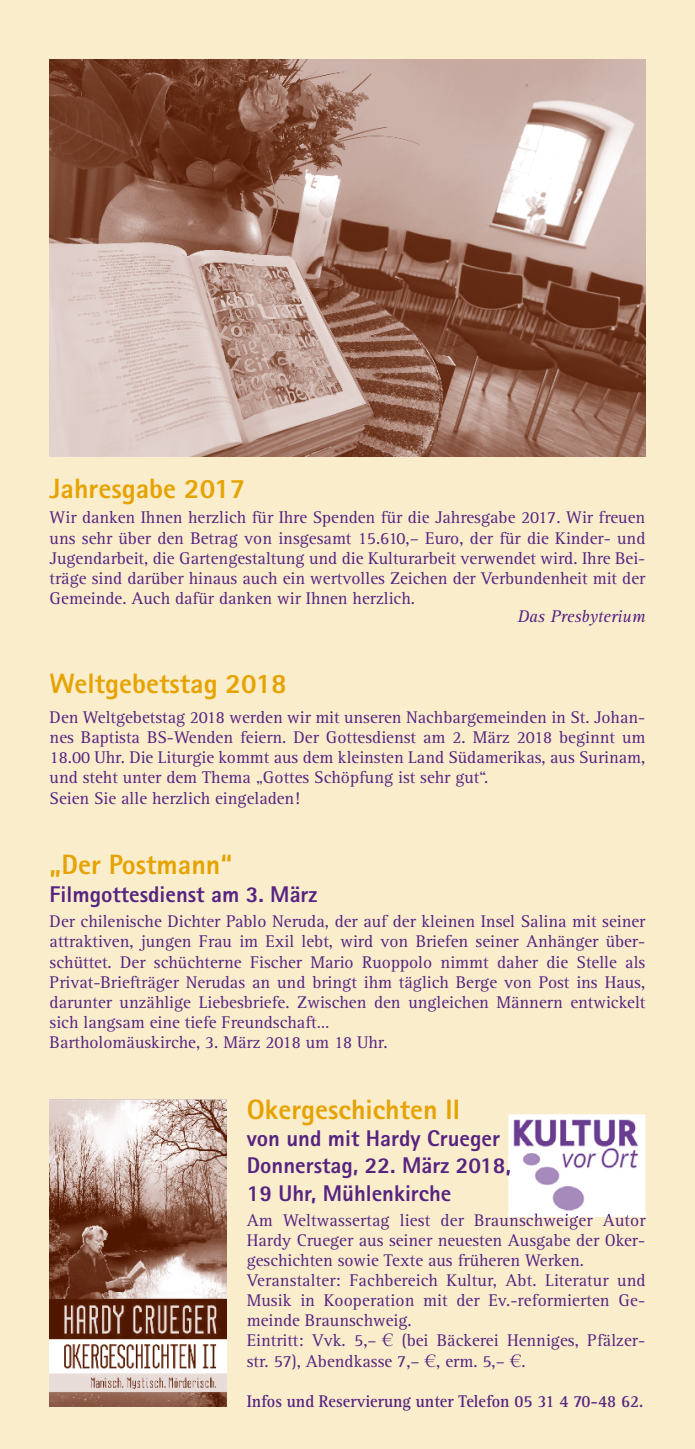
<style>
.page{position:relative;width:695px;height:1449px;background:#fff}
.page>*{position:absolute;margin:0;border:0;box-sizing:border-box;transform-origin:0 0}
.t1{font:800 28px "Rotis Sans Serif";color:#e6a300}
.t2{font:800 22.75px/27.3px "Rotis Sans Serif";color:#572381}
.t3{font:17.5px/20.1px "Rotis Serif";color:#572381}
.t4{font:700 17.5px "Rotis Serif";color:#572381;scale:.93 1}
.t5{font:italic 17.5px "Rotis Serif";color:#572381}
.s1{font-family:"Euro Signs BQ"}
</style>
<div class="page">
<div style="left:0;top:0;width:694px;height:1449px;background:#faedcc"></div>
<img style="left:508px;top:1114px;width:137px;height:99px">
<img style="left:508px;top:1157px;width:3px;height:21px">
<img style="left:508px;top:1213px;width:137px;height:3px">
<img style="left:50px;top:1099px;width:177px;height:307px">
<img style="left:50px;top:60px;width:595px;height:396px">
<h1 class="t1" style="left:50px;top:471px;width:197px">Jahresgabe 2017</h1>
<p class="t3" style="left:50px;top:508px;width:597px;text-align:justify">Wir danken Ihnen herzlich für Ihre Spenden für die Jahresgabe 2017. Wir freuen uns sehr über den Betrag von insgesamt 15.610,– Euro, der für die Kinder- und Jugendarbeit, die Gartengestaltung und die Kulturarbeit verwendet wird. Ihre Bei&shy;träge sind darüber hinaus auch ein wertvolles Zeichen der Verbundenheit mit der Gemeinde. Auch dafür danken wir Ihnen herzlich.</p>
<p class="t5" style="left:517px;top:607px;width:129px">Das Presbyterium</p>
<h1 class="t1" style="left:50px;top:666px;width:239px">Weltgebetstag 2018</h1>
<p class="t3" style="left:50px;top:708px;width:597px">Den Weltgebetstag 2018 werden wir mit unseren Nachbargemeinden in St. Johan&shy;nes Baptista BS-Wenden feiern. Der Gottesdienst am 2. März 2018 beginnt um 18.00 Uhr. Die Liturgie kommt aus dem kleinsten Land Südamerikas, aus Surinam, und steht unter dem Thema „Gottes Schöpfung ist sehr gut“.<br>Seien Sie alle herzlich eingeladen!</p>
<h1 class="t1" style="left:50px;top:847px;width:184px">„Der Postmann“</h1>
<h2 class="t2" style="left:50px;top:880px;width:269px">Filmgottesdienst am 3. März</h2>
<p class="t3" style="left:50px;top:912px;width:597px">Der chilenische Dichter Pablo Neruda, der auf der kleinen Insel Salina mit seiner attraktiven, jungen Frau im Exil lebt, wird von Briefen seiner Anhänger über&shy;schüttet. Der schüchterne Fischer Mario Ruoppolo nimmt daher die Stelle als Privat-Briefträger Nerudas an und bringt ihm täglich Berge von Post ins Haus, darunter unzählige Liebesbriefe. Zwischen den ungleichen Männern entwickelt sich langsam eine tiefe Freundschaft…<br>Bartholomäuskirche, 3. März 2018 um 18 Uhr.</p>
<h1 class="t1" style="left:247px;top:1091px;width:215px">Okergeschichten II</h1>
<h2 class="t2" style="left:247px;top:1124px;width:266px">von und mit Hardy Crueger<br>Donnerstag, 22. März 2018,<br>19 Uhr, Mühlenkirche</h2>
<p class="t3" style="left:247px;top:1210px;width:400px">Am Weltwassertag liest der Braunschweiger Autor Hardy Crueger aus seiner neuesten Ausgabe der Oker&shy;geschichten sowie Texte aus früheren Werken.<br>Veranstalter: Fachbereich Kultur, Abt. Literatur und Musik in Kooperation mit der Ev.-reformierten Ge&shy;meinde Braunschweig.<br>Eintritt: Vvk. 5,– <span class="s1">3</span> (bei Bäckerei Henniges, Pfälzer&shy;str. 57), Abendkasse 7,– <span class="s1">3</span>, erm. 5,– <span class="s1">3</span>.</p>
<p class="t4" style="left:247px;top:1390px;width:428px">Infos und Reservierung unter Telefon 05 31 4 70-48 62.</p>
</div>
